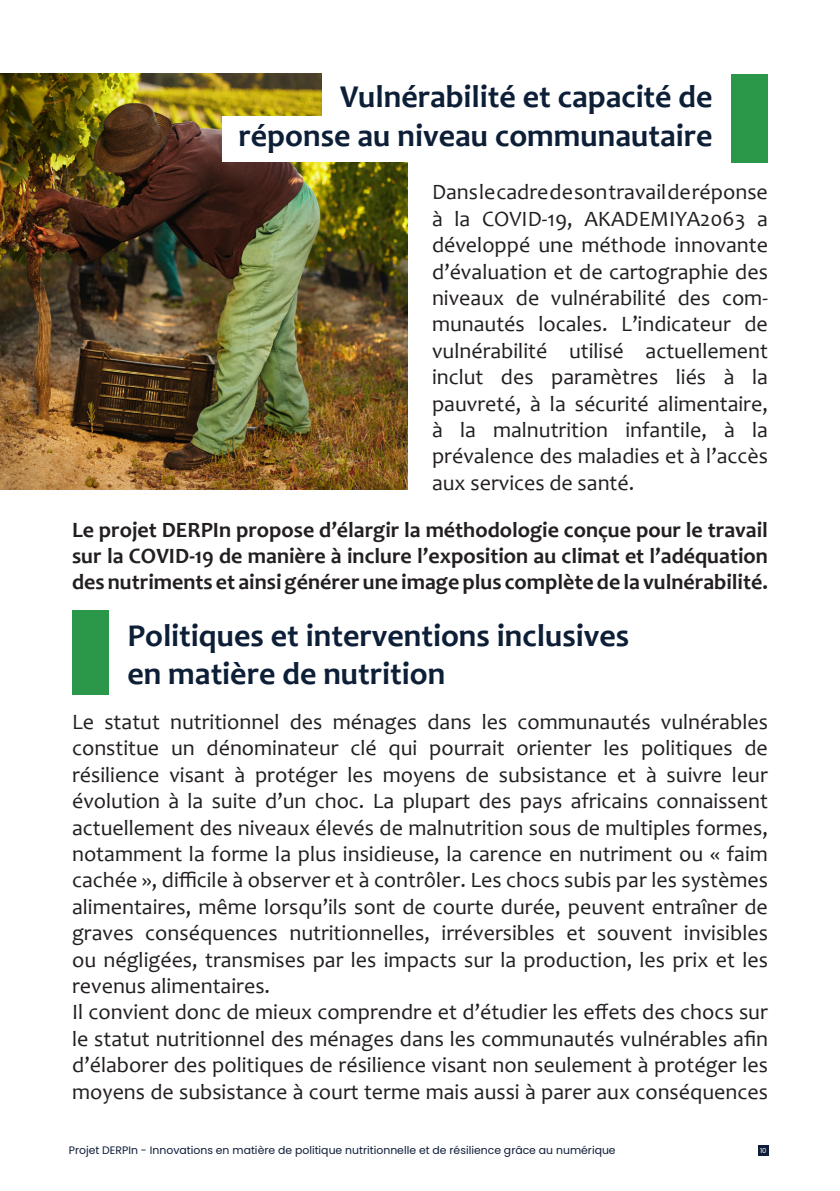
<style>
.page{position:relative;width:840px;height:1191px;background:#fff}
.page>*{position:absolute;margin:0;border:0;box-sizing:border-box;transform-origin:0 0}
.t1{font:700 32px/38.4px "Candara";color:#0d1e37;text-align:right}
.t2{font:22px/26.4px "Candara";color:#231f20;text-align:justify}
.t3{font:700 22px/26.4px "Candara";color:#231f20;text-align:justify}
.t4{font:10.8px "Poppins";color:#0d1c38}
.t5{font:7px "Poppins";color:#fff}
</style>
<div class="page">
<img style="left:0;top:74px;width:408px;height:415px">
<div style="left:322px;top:72px;width:419px;height:45px;background:#fff"></div>
<div style="left:222px;top:116px;width:519px;height:45px;background:#fff"></div>
<div style="left:731px;top:74px;width:36px;height:89px;background:#2b9849"></div>
<div style="left:757px;top:1145px;width:11px;height:10px;background:#0d1c38"></div>
<div style="left:72px;top:610px;width:36px;height:84px;background:#2b9849"></div>
<p class="t1" style="left:238px;top:77px;width:475px">Vulnérabilité et capacité de réponse au niveau communautaire</p>
<p class="t2" style="left:432px;top:179px;width:337px">Dans le cadre de son travail de réponse à la COVID-19, AKADEMIYA2063 a développé une méthode innovante d’évaluation et de cartographie des niveaux de vulnérabilité des com&shy;munautés locales. L’indicateur de vulnérabilité utilisé actuellement inclut des paramètres liés à la pauvreté, à la sécurité alimentaire, à la malnutrition infantile, à la prévalence des maladies et à l’accès aux services de santé.</p>
<p class="t3" style="left:72px;top:516px;width:697px">Le projet DERPIn propose d’élargir la méthodologie conçue pour le travail sur la COVID-19 de manière à inclure l’exposition au climat et l’adéquation des nutriments et ainsi générer une image plus complète de la vulnérabilité.</p>
<p class="t1" style="left:127px;top:616px;width:503px">Politiques et interventions inclusives</p>
<p class="t1" style="left:127px;top:654px;width:319px">en matière de nutrition</p>
<p class="t2" style="left:72px;top:708px;width:697px">Le statut nutritionnel des ménages dans les communautés vulnérables constitue un dénominateur clé qui pourrait orienter les politiques de résilience visant à protéger les moyens de subsistance et à suivre leur évolution à la suite d’un choc. La plupart des pays africains connaissent actuellement des niveaux élevés de malnutrition sous de multiples formes, notamment la forme la plus insidieuse, la carence en nutriment ou « faim cachée », difficile à observer et à contrôler. Les chocs subis par les systèmes alimentaires, même lorsqu’ils sont de courte durée, peuvent entraîner de graves conséquences nutritionnelles, irréversibles et souvent invisibles ou négligées, transmises par les impacts sur la production, les prix et les revenus alimentaires.</p>
<p class="t2" style="left:72px;top:998px;width:697px">Il convient donc de mieux comprendre et d’étudier les effets des chocs sur le statut nutritionnel des ménages dans les communautés vulnérables afin d’élaborer des politiques de résilience visant non seulement à protéger les moyens de subsistance à court terme mais aussi à parer aux conséquences</p>
<p class="t4" style="left:69px;top:1144px;width:548px">Projet DERPIn - Innovations en matière de politique nutritionnelle et de résilience grâce au numérique</p>
<p class="t5" style="left:759px;top:1146px;width:8px">10</p>
</div>
